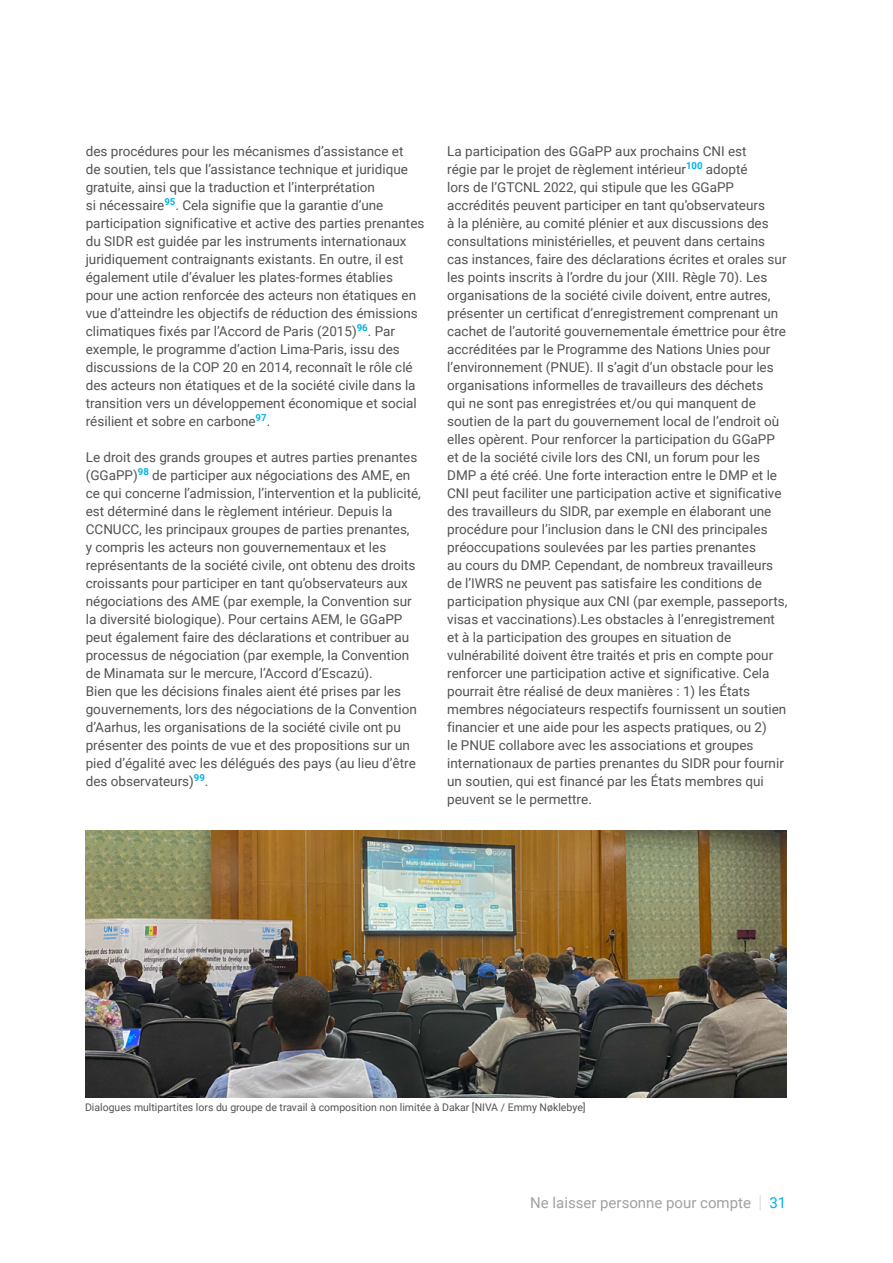
<style>
.page{position:relative;width:893px;height:1263px;background:#fff}
.page>*{position:absolute;margin:0;border:0;box-sizing:border-box;transform-origin:0 0}
.t1{font:15px "Roboto";color:#a1a1a2}
.text{font:13.5px/18px "Roboto";color:#545251}
.photocaption{font:10.5px "Roboto";color:#545251}
.s1{font-weight:100;font-size:18px;color:#b3b3b4}
.s2{color:#00b2e2}
</style>
<div class="page">
<img style="left:85px;top:831px;width:701px;height:266px">
<p class="text" style="left:86px;top:142px;width:340px">des procédures pour les mécanismes d’assistance et<br>de soutien, tels que l’assistance technique et juridique gratuite, ainsi que la traduction et l’interprétation<br>si nécessaire<sup>95</sup>. Cela signifie que la garantie d’une participation significative et active des parties prenantes du SIDR est guidée par les instruments internationaux juridiquement contraignants existants. En outre, il est également utile d’évaluer les plates-formes établies<br>pour une action renforcée des acteurs non étatiques en vue d’atteindre les objectifs de réduction des émissions climatiques fixés par l’Accord de Paris (2015)<sup>96</sup>. Par exemple, le programme d’action Lima-Paris, issu des discussions de la COP 20 en 2014, reconnaît le rôle clé des acteurs non étatiques et de la société civile dans la transition vers un développement économique et social résilient et sobre en carbone<sup>97</sup>.</p>
<p class="text" style="left:86px;top:448px;width:337px">Le droit des grands groupes et autres parties prenantes (GGaPP)<sup>98</sup> de participer aux négociations des AME, en ce qui concerne l’admission, l’intervention et la publicité, est déterminé dans le règlement intérieur. Depuis la CCNUCC, les principaux groupes de parties prenantes,<br>y compris les acteurs non gouvernementaux et les représentants de la société civile, ont obtenu des droits croissants pour participer en tant qu’observateurs aux négociations des AME (par exemple, la Convention sur la diversité biologique). Pour certains AEM, le GGaPP peut également faire des déclarations et contribuer au processus de négociation (par exemple, la Convention de Minamata sur le mercure, l’Accord d’Escazú).<br>Bien que les décisions finales aient été prises par les gouvernements, lors des négociations de la Convention d’Aarhus, les organisations de la société civile ont pu présenter des points de vue et des propositions sur un pied d’égalité avec les délégués des pays (au lieu d’être des observateurs)<sup>99</sup>.</p>
<p class="text" style="left:447px;top:142px;width:342px">La participation des GGaPP aux prochains CNI est<br>régie par le projet de règlement intérieur<sup>100</sup> adopté<br>lors de l’GTCNL 2022, qui stipule que les GGaPP accrédités peuvent participer en tant qu’observateurs<br>à la plénière, au comité plénier et aux discussions des consultations ministérielles, et peuvent dans certains cas instances, faire des déclarations écrites et orales sur les points inscrits à l’ordre du jour (XIII. Règle 70). Les organisations de la société civile doivent, entre autres, présenter un certificat d’enregistrement comprenant un cachet de l’autorité gouvernementale émettrice pour être accréditées par le Programme des Nations Unies pour l’environnement (PNUE). Il s’agit d’un obstacle pour les organisations informelles de travailleurs des déchets<br>qui ne sont pas enregistrées et/ou qui manquent de soutien de la part du gouvernement local de l’endroit où elles opèrent. Pour renforcer la participation du GGaPP et de la société civile lors des CNI, un forum pour les DMP a été créé. Une forte interaction entre le DMP et le CNI peut faciliter une participation active et significative des travailleurs du SIDR, par exemple en élaborant une procédure pour l’inclusion dans le CNI des principales préoccupations soulevées par les parties prenantes<br>au cours du DMP. Cependant, de nombreux travailleurs de l’IWRS ne peuvent pas satisfaire les conditions de participation physique aux CNI (par exemple, passeports, visas et vaccinations).Les obstacles à l’enregistrement et à la participation des groupes en situation de vulnérabilité doivent être traités et pris en compte pour renforcer une participation active et significative. Cela pourrait être réalisé de deux manières : 1) les États membres négociateurs respectifs fournissent un soutien financier et une aide pour les aspects pratiques, ou 2)<br>le PNUE collabore avec les associations et groupes internationaux de parties prenantes du SIDR pour fournir un soutien, qui est financé par les États membres qui peuvent se le permettre.</p>
<p class="photocaption" style="left:85px;top:1100px;width:502px">Dialogues multipartites lors du groupe de travail à composition non limitée à Dakar [NIVA / Emmy Nøklebye]</p>
<p class="t1" style="left:530px;top:1192px;width:258px">Ne laisser personne pour compte <span class="s1">|</span> <span class="s2">31</span></p>
</div>
